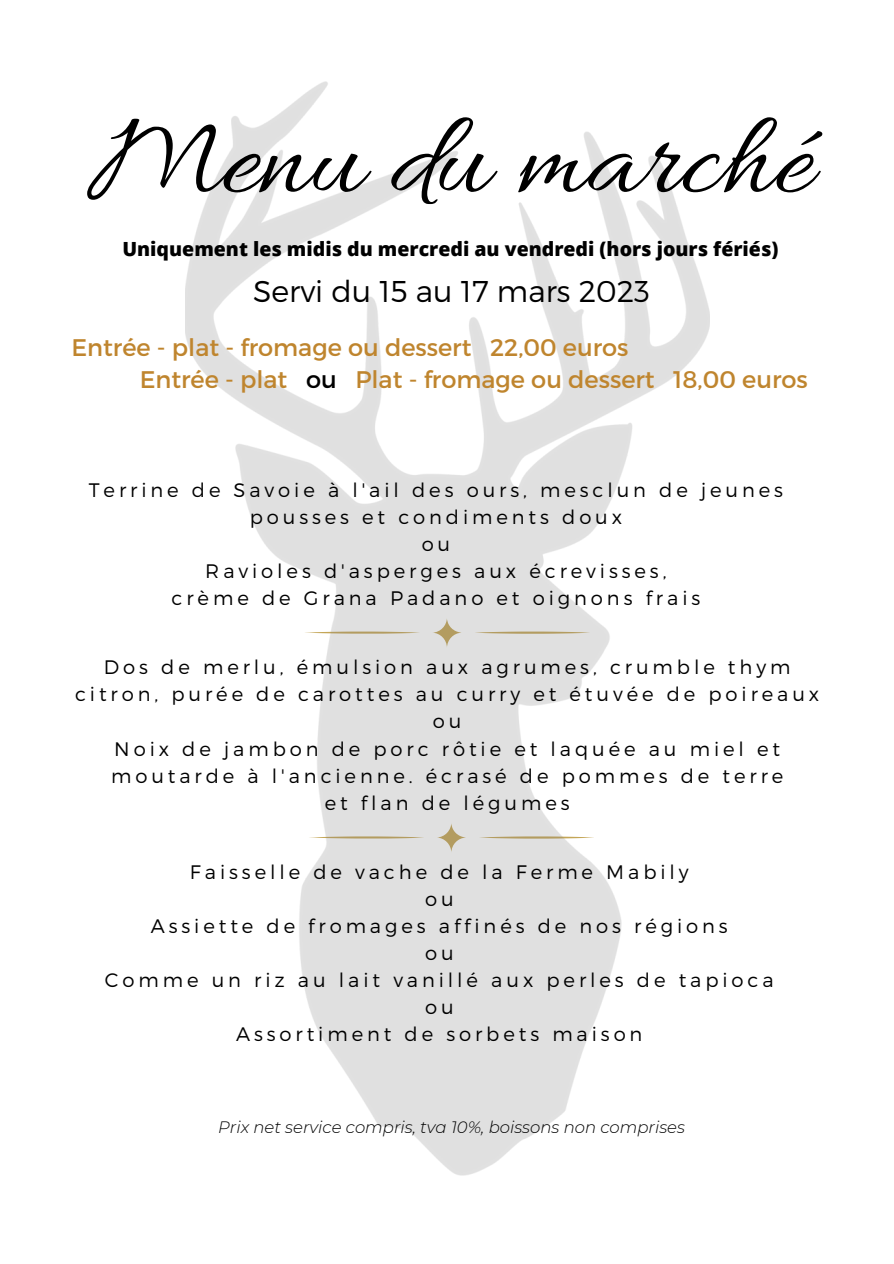
<style>
.page{position:relative;width:894px;height:1264px;background:#fff}
.page>*{position:absolute;margin:0;border:0;box-sizing:border-box;transform-origin:0 0}
.t1{font:121.2px "Allura";color:#000}
.t2{font:300 30px "Montserrat";color:#000}
.t3{font:24px/32.7px "Montserrat";color:#bf852e}
.t4{font:300 19.5px/27px "Montserrat";letter-spacing:.2em;color:#000;text-align:center}
.t5{font:800 19.5px "Open Sans";color:#000}
.t6{font:italic 300 16.5px "Montserrat";color:#000}
.s1{color:#000}
</style>
<div class="page">
<img style="left:185px;top:82px;width:524px;height:1093px">
<h1 class="t1" style="left:88px;top:92px;width:726px">Menu du marché</h1>
<p class="t5" style="left:122px;top:235px;width:657px">Uniquement les midis du mercredi au vendredi (hors jours fériés)</p>
<h2 class="t2" style="left:253px;top:272px;width:398px">Servi du 15 au 17 mars 2023</h2>
<p class="t3" style="left:140px;top:329px;width:669px;text-indent:-68px">Entrée - plat - fromage ou dessert 22,00 euros<br>Entrée - plat <span class="s1">ou</span> Plat - fromage ou dessert 18,00 euros</p>
<p class="t4" style="left:89px;top:475px;width:695px">Terrine de Savoie à l'ail des ours, mesclun de jeunes pousses et condiments doux<br>ou<br>Ravioles d'asperges aux écrevisses,<br>crème de Grana Padano et oignons frais</p>
<p class="t4" style="left:75px;top:653px;width:745px">Dos de merlu, émulsion aux agrumes, crumble thym citron, purée de carottes au curry et étuvée de poireaux ou<br>Noix de jambon de porc rôtie et laquée au miel et moutarde à l'ancienne. écrasé de pommes de terre<br>et flan de légumes</p>
<p class="t4" style="left:105px;top:857px;width:670px">Faisselle de vache de la Ferme Mabily<br>ou<br>Assiette de fromages affinés de nos régions<br>ou<br>Comme un riz au lait vanillé aux perles de tapioca ou<br>Assortiment de sorbets maison</p>
<p class="t6" style="left:218px;top:1116px;width:468px">Prix net service compris, tva 10%, boissons non comprises</p>
</div>
